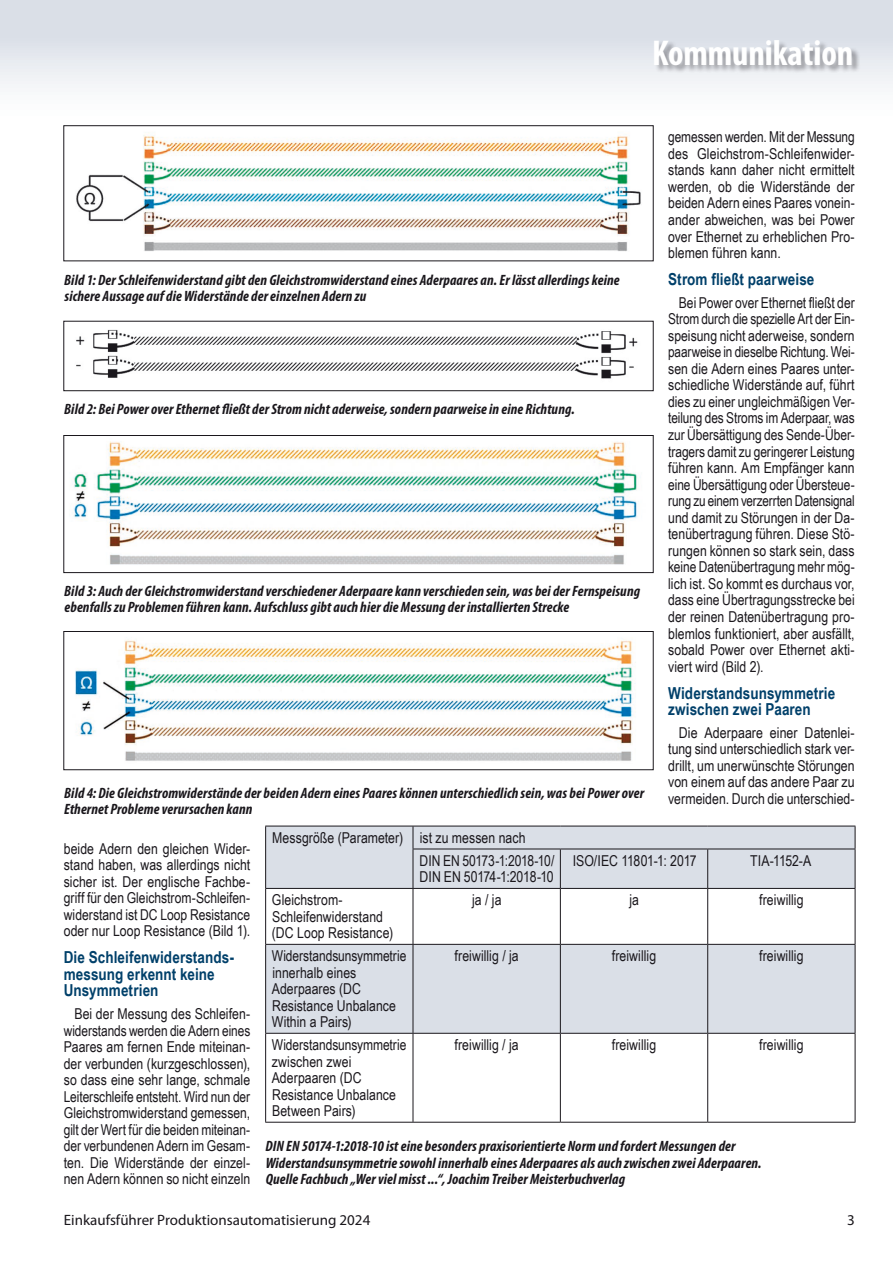
<style>
.page{position:relative;width:893px;height:1263px;background:#fff}
.page>*{position:absolute;margin:0;border:0;box-sizing:border-box;transform-origin:0 0}
.t1{font:700 condensed 36px "Myriad Pro";letter-spacing:-.005em;color:#fff}
.t2{font:700 16.5px/16.5px "Arial Narrow";letter-spacing:.005em;color:#00406a}
.t3{font:15px/16.5px "Arial Narrow";color:#1a171c;text-align:justify}
.t4{font:italic 700 condensed 15px/16.5px "Myriad Pro";letter-spacing:.005em;color:#1a171c}
.t5{font:15px "Myriad Pro";color:#1a171c}
.t6{font:15px "Arial Narrow";letter-spacing:-.02em;color:#1a171c}
</style>
<div class="page">
<div style="left:0;top:0;width:893px;height:128px;background:linear-gradient(to bottom,#d3d9e3,#fff)"></div>
<img style="left:76px;top:132px;width:565px;height:119px">
<img style="left:76px;top:329px;width:562px;height:50px">
<div style="left:64px;top:321px;width:589px;height:70px;border:1px solid #1a171c"></div>
<img style="left:73px;top:441px;width:564px;height:124px">
<div style="left:64px;top:435px;width:589px;height:138px;border:1px solid #1a171c"></div>
<img style="left:75px;top:640px;width:561px;height:121px">
<div style="left:64px;top:631px;width:589px;height:139px;border:1px solid #1a171c"></div>
<div style="left:266px;top:945px;width:589px;height:88px;background:#dadfe7"></div>
<hr style="left:265px;top:888px;width:148px;height:1px;background:#1a171c">
<hr style="left:265px;top:889px;width:1px;height:55px;background:#1a171c">
<hr style="left:560px;top:888px;width:148px;height:1px;background:#1a171c">
<hr style="left:708px;top:888px;width:147px;height:1px;background:#1a171c">
<hr style="left:265px;top:944px;width:148px;height:1px;background:#1a171c">
<hr style="left:265px;top:945px;width:1px;height:88px;background:#1a171c">
<hr style="left:560px;top:944px;width:148px;height:1px;background:#1a171c">
<hr style="left:708px;top:944px;width:147px;height:1px;background:#1a171c">
<hr style="left:265px;top:1033px;width:148px;height:1px;background:#1a171c">
<hr style="left:265px;top:1034px;width:1px;height:88px;background:#1a171c">
<hr style="left:560px;top:1033px;width:148px;height:1px;background:#1a171c">
<hr style="left:708px;top:1033px;width:147px;height:1px;background:#1a171c">
<hr style="left:265px;top:1122px;width:148px;height:1px;background:#1a171c">
<hr style="left:560px;top:1122px;width:148px;height:1px;background:#1a171c">
<hr style="left:413px;top:888px;width:147px;height:1px;background:#1a171c">
<hr style="left:413px;top:889px;width:1px;height:55px;background:#1a171c">
<hr style="left:560px;top:889px;width:1px;height:55px;background:#1a171c">
<hr style="left:413px;top:944px;width:147px;height:1px;background:#1a171c">
<hr style="left:413px;top:945px;width:1px;height:88px;background:#1a171c">
<hr style="left:560px;top:945px;width:1px;height:88px;background:#1a171c">
<hr style="left:413px;top:1033px;width:147px;height:1px;background:#1a171c">
<hr style="left:413px;top:1034px;width:1px;height:88px;background:#1a171c">
<hr style="left:560px;top:1034px;width:1px;height:88px;background:#1a171c">
<hr style="left:413px;top:1122px;width:147px;height:1px;background:#1a171c">
<div style="left:265px;top:826px;width:591px;height:62px;background:#dadfe7"></div>
<hr style="left:707px;top:849px;width:1px;height:39px;background:#1a171c">
<hr style="left:855px;top:849px;width:1px;height:39px;background:#1a171c">
<hr style="left:707px;top:889px;width:1px;height:55px;background:#1a171c">
<hr style="left:855px;top:889px;width:1px;height:55px;background:#1a171c">
<hr style="left:707px;top:945px;width:1px;height:88px;background:#1a171c">
<hr style="left:855px;top:945px;width:1px;height:88px;background:#1a171c">
<hr style="left:707px;top:1034px;width:1px;height:88px;background:#1a171c">
<hr style="left:855px;top:1034px;width:1px;height:88px;background:#1a171c">
<hr style="left:708px;top:1122px;width:147px;height:1px;background:#1a171c">
<div style="left:654px;top:40px;width:207px;height:34px;background:#1a171c;opacity:.4"></div>
<h1 class="t1" style="left:652px;top:30px;width:203px">Kommunikation</h1>
<p class="t3" style="left:668px;top:128px;width:188px">gemessen werden. Mit der Messung des Gleichstrom-Schleifenwider&shy;stands kann daher nicht ermittelt werden, ob die Widerstände der beiden Adern eines Paares vonein&shy;ander abweichen, was bei Power over Ethernet zu erheblichen Pro&shy;blemen führen kann.</p>
<p class="t2" style="left:668px;top:270px;width:148px">Strom fließt paarweise</p>
<p class="t3" style="left:668px;top:294px;width:188px;text-indent:11px">Bei Power over Ethernet fließt der Strom durch die spezielle Art der Ein&shy;speisung nicht aderweise, sondern paarweise in dieselbe Richtung. Wei&shy;sen die Adern eines Paares unter&shy;schiedliche Widerstände auf, führt dies zu einer ungleichmäßigen Ver&shy;teilung des Stroms im Aderpaar, was zur Übersättigung des Sende-Über&shy;tragers damit zu geringerer Leistung führen kann. Am Empfänger kann eine Übersättigung oder Übersteue&shy;rung zu einem verzerrten Datensignal und damit zu Störungen in der Da&shy;tenübertragung führen. Diese Stö&shy;rungen können so stark sein, dass keine Datenübertragung mehr mög&shy;lich ist. So kommt es durchaus vor, dass eine Übertragungsstrecke bei der reinen Datenübertragung pro&shy;blemlos funktioniert, aber ausfällt, sobald Power over Ethernet akti&shy;viert wird (Bild 2).</p>
<p class="t2" style="left:668px;top:684px;width:169px">Widerstandsunsymmetrie zwischen zwei Paaren</p>
<p class="t3" style="left:668px;top:724px;width:188px;text-indent:11px">Die Aderpaare einer Datenlei&shy;tung sind unterschiedlich stark ver&shy;drillt, um unerwünschte Störungen von einem auf das andere Paar zu vermeiden. Durch die unterschied-</p>
<p class="t4" style="left:64px;top:271px;width:557px">Bild 1: Der Schleifenwiderstand gibt den Gleichstromwiderstand eines Aderpaares an. Er lässt allerdings keine sichere Aussage auf die Widerstände der einzelnen Adern zu</p>
<p class="t4" style="left:64px;top:400px;width:512px">Bild 2: Bei Power over Ethernet fließt der Strom nicht aderweise, sondern paarweise in eine Richtung.</p>
<p class="t4" style="left:64px;top:582px;width:577px">Bild 3: Auch der Gleichstromwiderstand verschiedener Aderpaare kann verschieden sein, was bei der Fernspeisung ebenfalls zu Problemen führen kann. Aufschluss gibt auch hier die Messung der installierten Strecke</p>
<p class="t4" style="left:64px;top:784px;width:581px">Bild 4: Die Gleichstromwiderstände der beiden Adern eines Paares können unterschiedlich sein, was bei Power over<br>Ethernet Probleme verursachen kann</p>
<p class="t3" style="left:420px;top:826px;width:136px;line-height:23px;text-indent:-147px">Messgröße (Parameter) ist zu messen nach<br>DIN EN 50173-1:2018-10/</p>
<p class="t6" style="left:420px;top:866px;width:136px">DIN EN 50174-1:2018-10</p>
<p class="t3" style="left:64px;top:839px;width:188px">beide Adern den gleichen Wider&shy;stand haben, was allerdings nicht sicher ist. Der englische Fachbe&shy;griff für den Gleichstrom-Schleifen&shy;widerstand ist DC Loop Resistance oder nur Loop Resistance (Bild 1).</p>
<p class="t2" style="left:64px;top:948px;width:172px">Die Schleifenwiderstands&shy;messung erkennt keine<br>Unsymmetrien</p>
<p class="t3" style="left:64px;top:1005px;width:188px;text-indent:11px">Bei der Messung des Schleifen&shy;widerstands werden die Adern eines Paares am fernen Ende miteinan&shy;der verbunden (kurzgeschlossen), so dass eine sehr lange, schmale Leiterschleife entsteht. Wird nun der Gleichstromwiderstand gemessen, gilt der Wert für die beiden miteinan&shy;der verbundenen Adern im Gesam&shy;ten. Die Widerstände der einzel&shy;nen Adern können so nicht einzeln</p>
<p class="t3" style="left:573px;top:852px;width:126px">ISO/IEC 11801-1: 2017</p>
<p class="t3" style="left:750px;top:852px;width:63px">TIA-1152-A</p>
<p class="t3" style="left:272px;top:891px;width:123px;text-align:left">Gleichstrom-<br>Schleifenwiderstand (DC Loop Resistance)</p>
<p class="t3" style="left:472px;top:891px;width:31px">ja / ja</p>
<p class="t3" style="left:629px;top:891px;width:11px">ja</p>
<p class="t3" style="left:759px;top:891px;width:46px">freiwillig</p>
<p class="t3" style="left:272px;top:947px;width:136px;text-align:left">Widerstandsunsymmetrie innerhalb eines<br>Aderpaares (DC<br>Resistance Unbalance<br>Within a Pairs)</p>
<p class="t3" style="left:455px;top:947px;width:66px">freiwillig / ja</p>
<p class="t3" style="left:612px;top:947px;width:46px">freiwillig</p>
<p class="t3" style="left:759px;top:947px;width:46px">freiwillig</p>
<p class="t3" style="left:272px;top:1036px;width:136px;text-align:left">Widerstandsunsymmetrie zwischen zwei<br>Aderpaaren (DC<br>Resistance Unbalance<br>Between Pairs)</p>
<p class="t3" style="left:455px;top:1036px;width:66px">freiwillig / ja</p>
<p class="t3" style="left:612px;top:1036px;width:46px">freiwillig</p>
<p class="t3" style="left:759px;top:1036px;width:46px">freiwillig</p>
<p class="t4" style="left:266px;top:1138px;width:497px">DIN EN 50174-1:2018-10 ist eine besonders praxisorientierte Norm und fordert Messungen der<br>Widerstandsunsymmetrie sowohl innerhalb eines Aderpaares als auch zwischen zwei Aderpaaren.<br>Quelle Fachbuch „Wer viel misst ...“, Joachim Treiber Meisterbuchverlag</p>
<p class="t5" style="left:64px;top:1210px;width:308px">Einkaufsführer Produktionsautomatisierung 2024</p>
<p class="t5" style="left:847px;top:1210px;width:9px">3</p>
</div>
